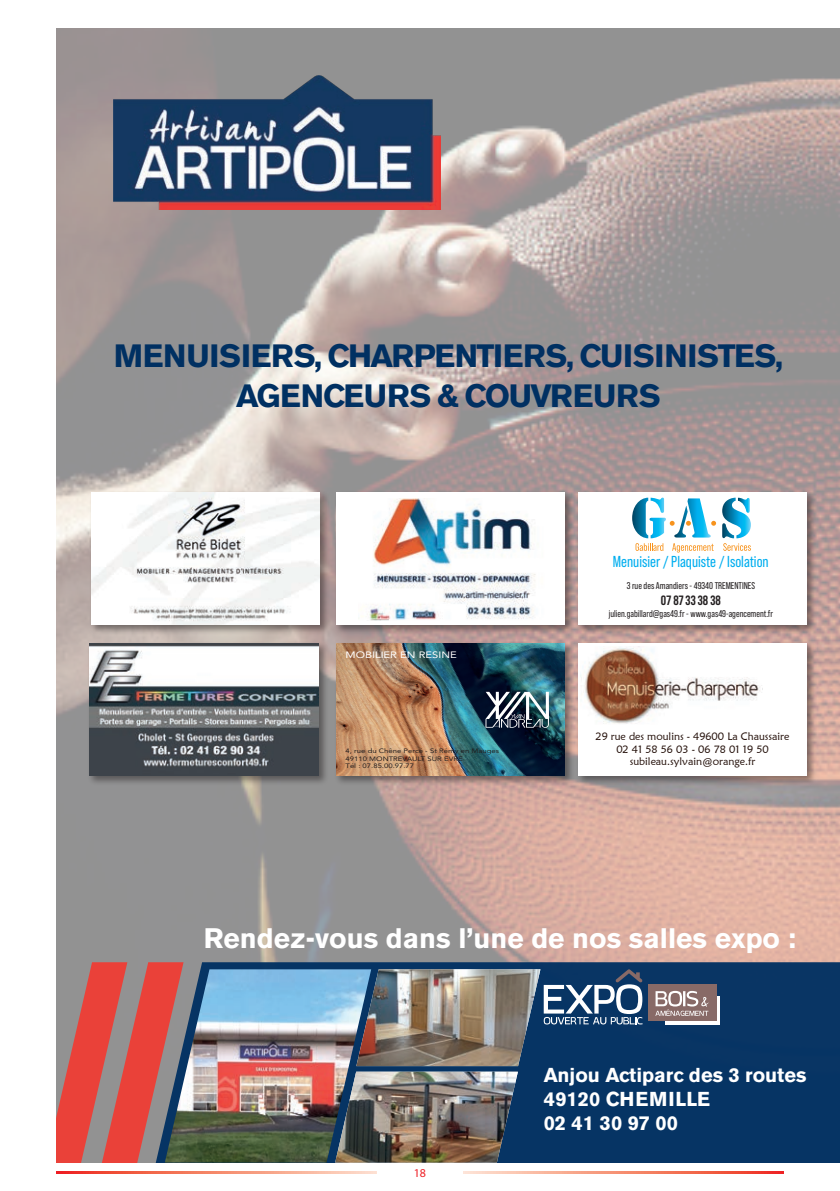
<style>
.page{position:relative;width:840px;height:1191px;background:#fff}
.page>*{position:absolute;margin:0;border:0;box-sizing:border-box;transform-origin:0 0}
.t1{font:700 32px/40px "Akzidenz Grotesk BE";letter-spacing:-.01em;color:#003062;text-align:center}
.t2{font:700 28px "Akzidenz Grotesk BE";color:#fff}
.t3{font:700 20px/24px "Akzidenz Grotesk BE";color:#fff}
.t4{font:15.8px "Bebas Neue Pro";color:#00aeef}
.t5{font:700 13.4px "Bebas Neue Pro";color:#231f20}
.t6{font:12px "Myriad Pro";color:#ee1d23}
.t7{font:10.8px/12.8px "Maiandra GD";color:#25110b;text-align:center}
.t8{font:9.8px "Bebas Neue Pro";color:#231f20}
.t9{font:9.2px "Avenir";color:#fff;scale:1.22 1}
.t10{font:6.4px/7.6px "Avenir";color:#231f20;scale:1.22 1}
</style>
<div class="page">
<svg style="left:183px;top:1171px;width:599px;height:2px"></svg>
<div style="left:377px;top:1157px;width:85px;height:28px;background:#fff"></div>
<img style="left:57px;top:28px;width:782px;height:934px">
<div style="left:183px;top:962px;width:656px;height:200px;background:#063464"></div>
<svg style="left:664px;top:995px;width:55px;height:29px"></svg>
<div style="left:647px;top:984px;width:68px;height:37px;background:#886a67"></div>
<svg style="left:655px;top:991px;width:53px;height:25px"></svg>
<img style="left:183px;top:969px;width:152px;height:193px">
<img style="left:335px;top:969px;width:307px;height:193px">
<img style="left:335px;top:1071px;width:182px;height:91px">
<div style="left:333px;top:490px;width:242px;height:145px;background:#231f20;opacity:.5"></div>
<div style="left:336px;top:492px;width:228px;height:133px;background:#fff"></div>
<div style="left:575px;top:490px;width:241px;height:145px;background:#231f20;opacity:.5"></div>
<div style="left:577px;top:493px;width:229px;height:132px;background:#fff"></div>
<svg style="left:632px;top:497px;width:83px;height:55px"></svg>
<svg style="left:722px;top:497px;width:28px;height:54px"></svg>
<div style="left:89px;top:490px;width:241px;height:145px;background:#231f20;opacity:.5"></div>
<img style="left:91px;top:492px;width:229px;height:133px">
<div style="left:87px;top:641px;width:242px;height:144px;background:#231f20;opacity:.5"></div>
<img style="left:90px;top:643px;width:228px;height:132px">
<div style="left:575px;top:641px;width:241px;height:144px;background:#231f20;opacity:.5"></div>
<div style="left:577px;top:643px;width:229px;height:132px;background:#fff"></div>
<img style="left:580px;top:647px;width:182px;height:77px">
<div style="left:333px;top:641px;width:242px;height:144px;background:#231f20;opacity:.5"></div>
<img style="left:336px;top:643px;width:228px;height:132px">
<svg style="left:485px;top:692px;width:63px;height:36px"></svg>
<img style="left:114px;top:75px;width:326px;height:134px">
<img style="left:361px;top:498px;width:175px;height:122px">
<svg style="left:57px;top:962px;width:126px;height:212px"></svg>
<h1 class="t1" style="left:114px;top:336px;width:670px">MENUISIERS, CHARPENTIERS, CUISINISTES,<br>AGENCEURS &amp; COUVREURS</h1>
<p class="t9" style="left:345px;top:649px;width:93px">MOBILIER EN RESINE</p>
<p class="t10" style="left:345px;top:747px;width:127px">4, rue du Chêne Percé - St Rémy en Mauges<br>49110 MONTREVAULT SUR EVRE<br>Tél : 07.85.00.97.77</p>
<h3 class="t4" style="left:612px;top:553px;width:157px">Menuisier / Plaquiste / Isolation</h3>
<p class="t8" style="left:626px;top:580px;width:130px">3 rue des Amandiers - 49340 TREMENTINES</p>
<h3 class="t5" style="left:660px;top:593px;width:61px">07 87 33 38 38</h3>
<p class="t8" style="left:608px;top:608px;width:166px">julien.gabillard@gas49.fr - www.gas49-agencement.fr</p>
<p class="t7" style="left:595px;top:729px;width:195px">29 rue des moulins - 49600 La Chaussaire<br>02 41 58 56 03 - 06 78 01 19 50 subileau.sylvain@orange.fr</p>
<h2 class="t2" style="left:204px;top:922px;width:593px">Rendez-vous dans l’une de nos salles expo :</h2>
<p class="t6" style="left:413px;top:1165px;width:14px">18</p>
<h3 class="t3" style="left:543px;top:1063px;width:264px">Anjou Actiparc des 3 routes<br>49120 CHEMILLE<br>02 41 30 97 00</h3>
</div>
